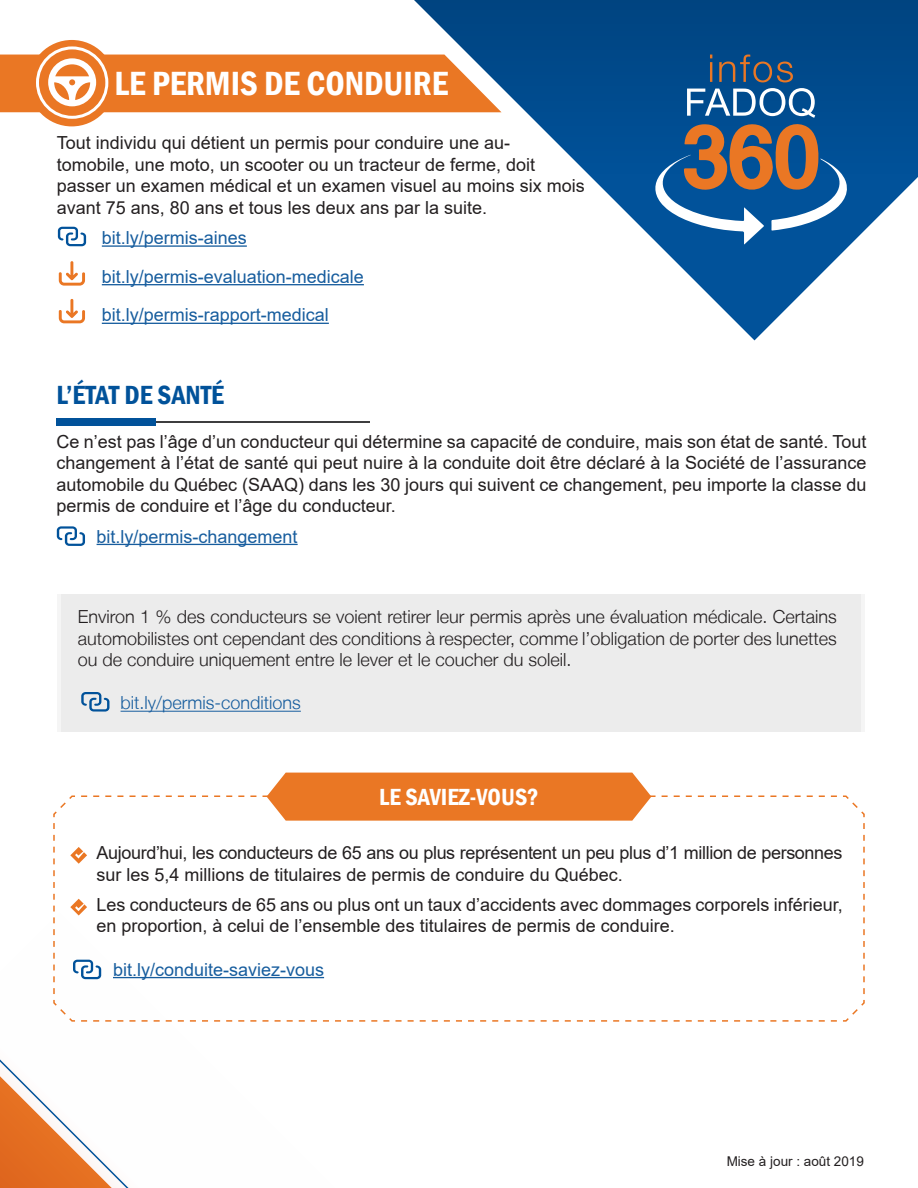
<style>
.page{position:relative;width:918px;height:1188px;background:#fff}
.page>*{position:absolute;margin:0;border:0;box-sizing:border-box;transform-origin:0 0}
.t1{font:600 condensed 34.5px "Franklin Gothic";color:#fff}
.t2{font:600 condensed 27px "Franklin Gothic";color:#01529a}
.t3{font:600 condensed 24px "Franklin Gothic";color:#fff}
.t4{font:18px/21.6px "Arial";color:#231f20}
.t5{font:300 18px/21.6px "Helvetica Neue LT";color:#231f20;text-align:justify}
.t6{font:18px/21.6px "Arial";letter-spacing:-.02em;color:#231f20}
.t7{font:18px "Arial";color:#175d9e}
.t8{font:300 18px "Helvetica Neue LT";color:#175d9e}
.t9{font:13.5px "Arial";color:#231f20}
</style>
<div class="page">
<div style="left:61px;top:594px;width:800px;height:138px;background:#ececec"></div>
<hr style="left:97px;top:544px;width:201px;height:1px;background:#175d9e">
<hr style="left:121px;top:711px;width:180px;height:1px;background:#175d9e">
<div style="left:57px;top:419px;width:99px;height:7px;background:#01529a"></div>
<hr style="left:156px;top:422px;width:214px;height:1px;background:#3e3e3f">
<svg style="left:29px;top:40px;width:86px;height:86px"></svg>
<svg style="left:272px;top:0;width:646px;height:340px"></svg>
<svg style="left:0;top:1059px;width:129px;height:129px"></svg>
<hr style="left:102px;top:245px;width:145px;height:2px;background:#175d9e">
<hr style="left:102px;top:284px;width:262px;height:1px;background:#175d9e">
<hr style="left:102px;top:323px;width:227px;height:1px;background:#175d9e">
<hr style="left:710px;top:62px;width:2px;height:20px;background:#ea7724">
<svg style="left:719px;top:55px;width:74px;height:27px;background:#345372"></svg>
<svg style="left:53px;top:795px;width:812px;height:227px"></svg>
<svg style="left:78px;top:773px;width:759px;height:48px"></svg>
<svg style="left:70px;top:847px;width:17px;height:17px"></svg>
<svg style="left:70px;top:899px;width:17px;height:17px"></svg>
<div style="left:36px;top:46px;width:72px;height:73px;border:3px solid #fff;border-radius:50%"></div>
<svg style="left:57px;top:526px;width:28px;height:20px"></svg>
<svg style="left:81px;top:692px;width:28px;height:20px"></svg>
<svg style="left:58px;top:227px;width:28px;height:19px"></svg>
<svg style="left:654px;top:88px;width:194px;height:156px;background:#466c90"></svg>
<svg style="left:73px;top:960px;width:28px;height:19px"></svg>
<svg style="left:0;top:55px;width:502px;height:57px;background:#e7823a"></svg>
<svg style="left:58px;top:261px;width:27px;height:25px"></svg>
<svg style="left:58px;top:299px;width:27px;height:25px"></svg>
<p class="t1" style="left:114px;top:61px;width:335px">LE PERMIS DE CONDUIRE</p>
<p class="t4" style="left:57px;top:132px;width:529px">Tout individu qui détient un permis pour conduire une au&shy;tomobile, une moto, un scooter ou un tracteur de ferme, doit passer un examen médical et un examen visuel au moins six mois avant 75 ans, 80 ans et tous les deux ans par la suite.</p>
<p class="t7" style="left:102px;top:225px;width:147px">bit.ly/permis-aines</p>
<p class="t7" style="left:102px;top:264px;width:264px">bit.ly/permis-evaluation-medicale</p>
<p class="t7" style="left:102px;top:303px;width:229px">bit.ly/permis-rapport-medical</p>
<p class="t2" style="left:57px;top:377px;width:169px">L’ÉTAT DE SANTÉ</p>
<p class="t4" style="left:57px;top:430px;width:811px;text-align:justify">Ce n’est pas l’âge d’un conducteur qui détermine sa capacité de conduire, mais son état de santé. Tout changement à l’état de santé qui peut nuire à la conduite doit être déclaré à la Société de l’assurance automobile du Québec (SAAQ) dans les 30 jours qui suivent ce changement, peu importe la classe du permis de conduire et l’âge du conducteur.</p>
<p class="t7" style="left:97px;top:524px;width:203px">bit.ly/permis-changement</p>
<p class="t5" style="left:78px;top:605px;width:761px">Environ 1 % des conducteurs se voient retirer leur permis après une évaluation médicale. Certains automobilistes ont cependant des conditions à respecter, comme l’obligation de porter des lunettes ou de conduire uniquement entre le lever et le coucher du soleil.</p>
<p class="t8" style="left:121px;top:692px;width:182px">bit.ly/permis-conditions</p>
<p class="t3" style="left:379px;top:781px;width:161px">LE SAVIEZ-VOUS?</p>
<p class="t6" style="left:97px;top:842px;width:748px">Aujourd’hui, les conducteurs de 65 ans ou plus représentent un peu plus d’1 million de personnes sur les 5,4 millions de titulaires de permis de conduire du Québec.</p>
<p class="t4" style="left:97px;top:894px;width:748px">Les conducteurs de 65 ans ou plus ont un taux d’accidents avec dommages corporels inférieur, en proportion, à celui de l’ensemble des titulaires de permis de conduire.</p>
<p class="t7" style="left:113px;top:957px;width:213px">bit.ly/conduite-saviez-vous</p>
<p class="t9" style="left:727px;top:1152px;width:139px">Mise à jour : août 2019</p>
</div>
